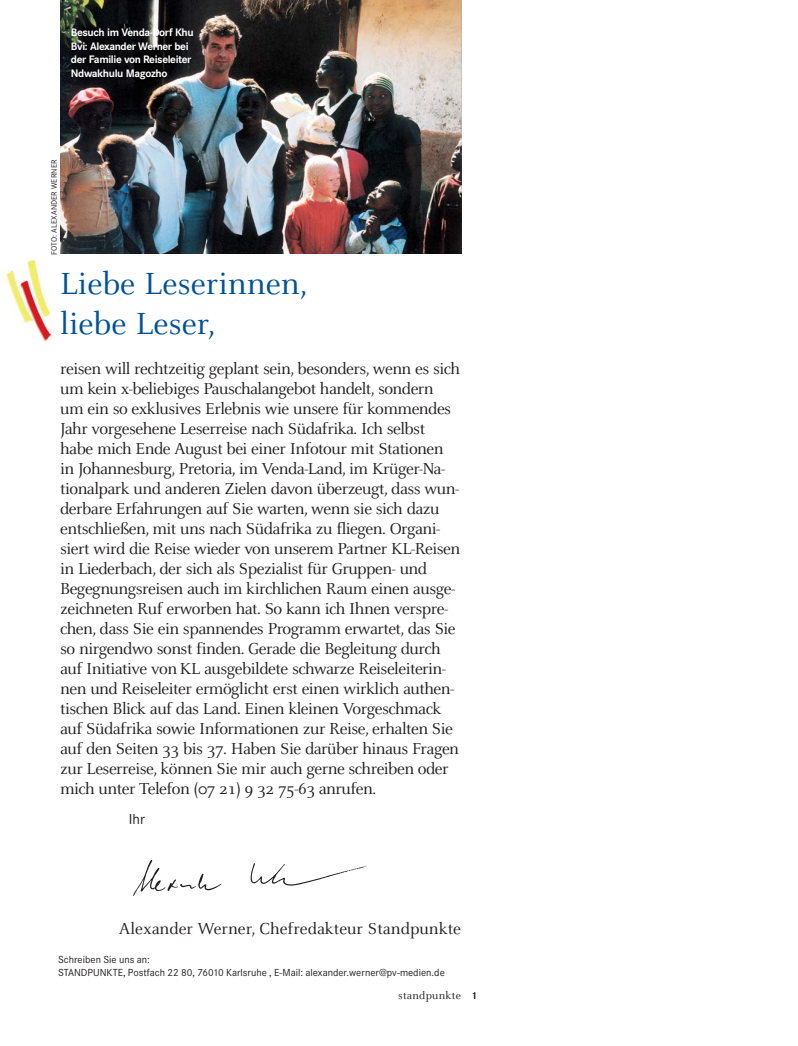
<style>
.page{position:relative;width:798px;height:1046px;background:#fff}
.page>*{position:absolute;margin:0;border:0;box-sizing:border-box;transform-origin:0 0}
.t1{font:33.75px/40px "Celeste";color:#00519b}
.t2{font:17.5px/20px "Celeste";letter-spacing:-.03em;color:#231f20}
.t3{font:17.5px "Celeste";color:#231f20}
.t4{font:15px "Corporate S";color:#231f20}
.t5{font:11.62px "Celeste";letter-spacing:.025em;color:#231f20}
.t6{font:700 11.25px/13.8px "Corporate S";letter-spacing:-.035em;color:#fff}
.t7{font:10.62px/13.1px "Corporate S";color:#231f20}
.t8{font:8.12px "Corporate S";letter-spacing:.015em;color:#231f20}
.s1{font-family:"Corporate S";font-weight:700;font-size:10.62px}
</style>
<div class="page">
<img style="left:3px;top:260px;width:49px;height:82px">
<img style="left:133px;top:860px;width:234px;height:36px">
<img style="left:60px;top:0;width:401px;height:254px">
<p class="t6" style="left:71px;top:26px;width:124px">Besuch im Venda-Dorf Khu<br>Bvi: Alexander Werner bei der Familie von Reiseleiter<br>Ndwakhulu Magozho</p>
<p class="t8" style="left:51px;top:255px;width:97px;rotate:-90deg">FOTO: ALEXANDER WERNER</p>
<h1 class="t1" style="left:60px;top:266px;width:248px">Liebe Leserinnen, liebe Leser,</h1>
<p class="t2" style="left:60px;top:360px;width:401px">reisen will rechtzeitig geplant sein, besonders, wenn es sich um kein x-beliebiges Pauschalangebot handelt, sondern um ein so exklusives Erlebnis wie unsere für kommendes Jahr vorgesehene Leserreise nach Südafrika. Ich selbst habe mich Ende August bei einer Infotour mit Stationen in Johannesburg, Pretoria, im Venda-Land, im Krüger-Na&shy;tionalpark und anderen Zielen davon überzeugt, dass wun&shy;derbare Erfahrungen auf Sie warten, wenn sie sich dazu entschließen, mit uns nach Südafrika zu fliegen. Organi&shy;siert wird die Reise wieder von unserem Partner KL-Reisen in Liederbach, der sich als Spezialist für Gruppen- und Begegnungsreisen auch im kirchlichen Raum einen ausge&shy;zeichneten Ruf erworben hat. So kann ich Ihnen verspre&shy;chen, dass Sie ein spannendes Programm erwartet, das Sie so nirgendwo sonst finden. Gerade die Begleitung durch auf Initiative von KL ausgebildete schwarze Reiseleiterin&shy;nen und Reiseleiter ermöglicht erst einen wirklich authen&shy;tischen Blick auf das Land. Einen kleinen Vorgeschmack auf Südafrika sowie Informationen zur Reise, erhalten Sie auf den Seiten 33 bis 37. Haben Sie darüber hinaus Fragen zur Leserreise, können Sie mir auch gerne schreiben oder mich unter Telefon (07 21) 9 32 75-63 anrufen.</p>
<p class="t4" style="left:129px;top:813px;width:18px">Ihr</p>
<p class="t3" style="left:119px;top:921px;width:343px">Alexander Werner, Chefredakteur Standpunkte</p>
<p class="t7" style="left:58px;top:953px;width:388px">Schreiben Sie uns an:<br>STANDPUNKTE, Postfach 22 80, 76010 Karlsruhe , E-Mail: alexander.werner@pv-medien.de</p>
<p class="t5" style="left:398px;top:990px;width:80px">standpunkte <span class="s1">1</span></p>
</div>
